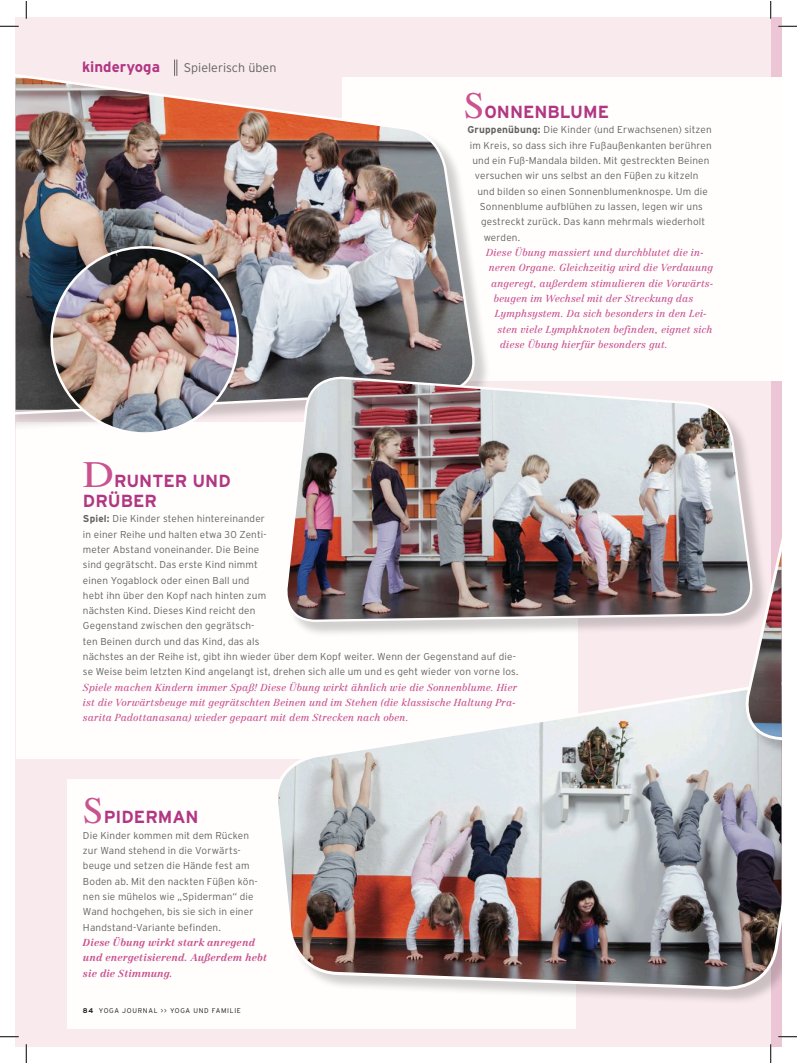
<style>
.page{position:relative;width:797px;height:1063px;background:#fff}
.page>*{position:absolute;margin:0;border:0;box-sizing:border-box;transform-origin:0 0}
.t1{font:700 17.5px/20px "Interstate";color:#b13783}
.t2{font:700 15px "Interstate";color:#b13783}
.t3{font:300 12.5px "Interstate";color:#636362}
.t4{font:300 10px/15.2px "Interstate";letter-spacing:.015em;color:#636362}
.t5{font:italic 10px/15.2px "Centennial LT Std";letter-spacing:.01em;color:#c9528f}
.t6{font:italic 700 10px/15.2px "Centennial LT Std";letter-spacing:.015em;color:#c9528f}
.t7{font:300 6.88px "Interstate";letter-spacing:.1em;color:#1a1818}
.s1{font-family:"Times LTMM";font-weight:400;font-size:37.5px;color:#c9528f}
.s2{font-weight:700}
.s3{font-family:"Times LTMM 1 1000";font-weight:400;font-size:37.5px;color:#c9528f}
</style>
<div class="page">
<div style="left:16px;top:17px;width:754px;height:1030px;background:#f9eaee"></div>
<div style="left:770px;top:17px;width:11px;height:1030px;background:#ecc6d5"></div>
<div style="left:342px;top:78px;width:439px;height:303px;background:#fffefd"></div>
<div style="left:16px;top:421px;width:561px;height:337px;background:#fffefd"></div>
<div style="left:67px;top:779px;width:508px;height:249px;background:#fffefd"></div>
<div style="left:16px;top:74px;width:474px;height:361px;background:#1a1818;opacity:.2"></div>
<img style="left:16px;top:69px;width:462px;height:351px">
<div style="left:277px;top:683px;width:504px;height:322px;background:#1a1818;opacity:.2"></div>
<img style="left:272px;top:677px;width:509px;height:314px">
<div style="left:287px;top:378px;width:481px;height:259px;background:#f9f4f4"></div>
<img style="left:283px;top:375px;width:456px;height:256px">
<img style="left:52px;top:247px;width:186px;height:186px;border-radius:93px">
<div style="left:747px;top:375px;width:34px;height:401px;background:#cbcfd2"></div>
<svg style="left:739px;top:375px;width:42px;height:387px"></svg>
<svg style="left:174px;top:60px;width:3px;height:16px"></svg>
<svg style="left:0;top:25px;width:19px;height:2px"></svg>
<svg style="left:778px;top:25px;width:18px;height:2px"></svg>
<svg style="left:0;top:1035px;width:19px;height:2px"></svg>
<svg style="left:778px;top:1035px;width:18px;height:2px"></svg>
<svg style="left:25px;top:1px;width:2px;height:18px"></svg>
<svg style="left:25px;top:1044px;width:2px;height:18px"></svg>
<svg style="left:770px;top:1px;width:1px;height:18px"></svg>
<svg style="left:770px;top:1044px;width:1px;height:18px"></svg>
<h2 class="t2" style="left:82px;top:58px;width:80px">kinderyoga</h2>
<p class="t3" style="left:184px;top:61px;width:94px">Spielerisch üben</p>
<h1 class="t1" style="left:463px;top:102px;width:147px"><span class="s1">S</span>ONNENBLUME</h1>
<p class="t4" style="left:467px;top:122px;width:246px"><span class="s2">Gruppenübung:</span> Die Kinder (und Erwachsenen) sitzen</p>
<p class="t4" style="left:470px;top:137px;width:243px">im Kreis, so dass sich ihre Fußaußenkanten berühren</p>
<p class="t4" style="left:472px;top:153px;width:238px">und ein Fuß-Mandala bilden. Mit gestreckten Beinen</p>
<p class="t4" style="left:475px;top:168px;width:225px">versuchen wir uns selbst an den Füßen zu kitzeln</p>
<p class="t4" style="left:477px;top:183px;width:232px">und bilden so einen Sonnenblumenknospe. Um die</p>
<p class="t4" style="left:480px;top:199px;width:224px">Sonnenblume aufblühen zu lassen, legen wir uns</p>
<p class="t4" style="left:481px;top:214px;width:225px">gestreckt zurück. Das kann mehrmals wiederholt</p>
<p class="t4" style="left:483px;top:229px;width:38px">werden.</p>
<p class="t5" style="left:486px;top:245px;width:219px">Diese Übung massiert und durchblutet die in-</p>
<p class="t5" style="left:488px;top:260px;width:226px">neren Organe. Gleichzeitig wird die Verdauung</p>
<p class="t5" style="left:491px;top:275px;width:224px">angeregt, außerdem stimulieren die Vorwärts-</p>
<p class="t5" style="left:493px;top:291px;width:201px">beugen im Wechsel mit der Streckung das</p>
<p class="t5" style="left:495px;top:306px;width:213px">Lymphsystem. Da sich besonders in den Lei-</p>
<p class="t5" style="left:497px;top:321px;width:217px">sten viele Lymphknoten befinden, eignet sich</p>
<p class="t5" style="left:500px;top:337px;width:169px">diese Übung hierfür besonders gut.</p>
<h1 class="t1" style="left:83px;top:470px;width:149px"><span class="s3">D</span>RUNTER UND<br>DRÜBER</h1>
<p class="t4" style="left:83px;top:511px;width:437px"><span class="s2">Spiel:</span> Die Kinder stehen hintereinander<br>in einer Reihe und halten etwa 30 Zenti-<br>meter Abstand voneinander. Die Beine<br>sind gegrätscht. Das erste Kind nimmt<br>einen Yogablock oder einen Ball und<br>hebt ihn über den Kopf nach hinten zum<br>nächsten Kind. Dieses Kind reicht den<br>Gegenstand zwischen den gegrätsch-<br>ten Beinen durch und das Kind, das als<br>nächstes an der Reihe ist, gibt ihn wieder über dem Kopf weiter. Wenn der Gegenstand auf die&shy;se Weise beim letzten Kind angelangt ist, drehen sich alle um und es geht wieder von vorne los.</p>
<p class="t5" style="left:83px;top:679px;width:436px">Spiele machen Kindern immer Spaß! Diese Übung wirkt ähnlich wie die Sonnenblume. Hier ist die Vorwärtsbeuge mit gegrätschten Beinen und im Stehen (die klassische Haltung Pra&shy;sarita Padottanasana) wieder gepaart mit dem Strecken nach oben.</p>
<h1 class="t1" style="left:83px;top:807px;width:117px"><span class="s1">S</span>PIDERMAN</h1>
<p class="t4" style="left:83px;top:827px;width:176px">Die Kinder kommen mit dem Rücken zur Wand stehend in die Vorwärts&shy;beuge und setzen die Hände fest am Boden ab. Mit den nackten Füßen kön&shy;nen sie mühelos wie „Spiderman“ die Wand hochgehen, bis sie sich in einer Handstand-Variante befinden.</p>
<p class="t6" style="left:83px;top:934px;width:185px">Diese Übung wirkt stark anregend und energetisierend. Außerdem hebt sie die Stimmung.</p>
<p class="t7" style="left:83px;top:1006px;width:159px"><span class="s2">84</span> YOGA JOURNAL &gt;&gt; YOGA UND FAMILIE</p>
</div>
